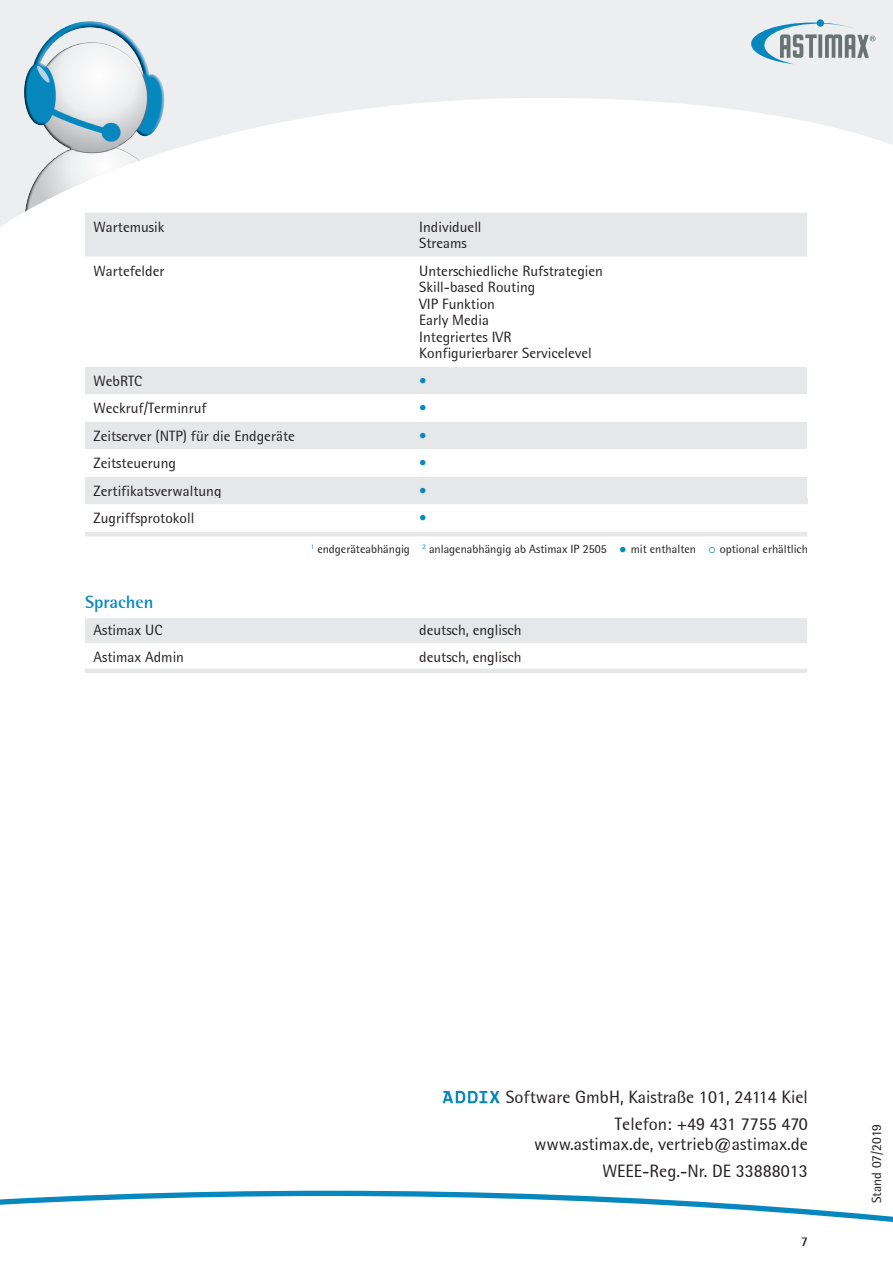
<style>
.page{position:relative;width:893px;height:1263px;background:#fff}
.page>*{position:absolute;margin:0;border:0;box-sizing:border-box;transform-origin:0 0}
.t1{font:18px/26.5px "Rotis Semi Sans";color:#231f20;text-align:right}
.t2{font:700 18px "Rotis Semi Sans";color:#0688be}
.t3{font:15px/16.5px "Rotis Semi Sans";color:#231f20}
.t4{font:15px "Rotis Semi Sans";color:#0688be}
.t5{font:13.5px "Rotis Semi Sans";color:#231f20}
.t6{font:700 13.5px "Rotis Semi Sans";color:#231f20}
.t7{font:12px "Rotis Semi Sans";color:#231f20}
.s1{font-size:15px;color:#0688be}
.s2{color:#0688be}
</style>
<div class="page">
<svg style="left:73px;top:1191px;width:513px;height:5px;fill:#0688be"></svg>
<svg style="left:0;top:1196px;width:893px;height:26px"></svg>
<svg style="left:0;top:0;width:893px;height:227px;fill:#eceeef"></svg>
<img style="left:13px;top:11px;width:159px;height:207px">
<div style="left:817px;top:19px;width:7px;height:8px;background:#0688be;border-radius:50%"></div>
<svg style="left:751px;top:23px;width:124px;height:41px;background:#b3c5cb"></svg>
<div style="left:85px;top:213px;width:722px;height:44px;background:#e6e7e9"></div>
<svg style="left:85px;top:367px;width:722px;height:131px;fill:#e6e7e9"></svg>
<hr style="left:85px;top:532px;width:722px;height:4px;background:#e6e7e9">
<svg style="left:443px;top:1091px;width:57px;height:12px"></svg>
<svg style="left:85px;top:618px;width:722px;height:55px"></svg>
<div style="left:85px;top:498px;width:723px;height:6px;background:#e6e7e9"></div>
<p class="t3" style="left:94px;top:218px;width:72px">Wartemusik</p>
<p class="t3" style="left:419px;top:218px;width:64px">Individuell<br>Streams</p>
<p class="t3" style="left:94px;top:262px;width:72px">Wartefelder</p>
<p class="t3" style="left:419px;top:262px;width:185px">Unterschiedliche Rufstrategien<br>Skill-based Routing<br>VIP Funktion<br>Early Media<br>Integriertes IVR<br>Konfigurierbarer Servicelevel</p>
<p class="t3" style="left:94px;top:372px;width:50px">WebRTC</p>
<p class="t4" style="left:419px;top:372px;width:9px">•</p>
<p class="t3" style="left:94px;top:400px;width:115px">Weckruf/Terminruf</p>
<p class="t4" style="left:419px;top:399px;width:9px">•</p>
<p class="t3" style="left:94px;top:427px;width:203px">Zeitserver (NTP) für die Endgeräte</p>
<p class="t4" style="left:419px;top:427px;width:9px">•</p>
<p class="t3" style="left:94px;top:455px;width:84px">Zeitsteuerung</p>
<p class="t4" style="left:419px;top:454px;width:9px">•</p>
<p class="t3" style="left:94px;top:482px;width:130px">Zertifikatsverwaltung</p>
<p class="t4" style="left:419px;top:482px;width:9px">•</p>
<p class="t3" style="left:94px;top:510px;width:102px">Zugriffsprotokoll</p>
<p class="t4" style="left:419px;top:509px;width:9px">•</p>
<p class="t7" style="left:311px;top:542px;width:499px"><sup>1</sup> endgeräteabhängig <sup>2</sup> anlagenabhängig ab Astimax IP 2505 <span class="s1">•</span> mit enthalten <span class="s2">○</span> optional erhältlich</p>
<p class="t2" style="left:85px;top:591px;width:70px">Sprachen</p>
<p class="t3" style="left:94px;top:622px;width:70px">Astimax UC</p>
<p class="t3" style="left:419px;top:622px;width:104px">deutsch, englisch</p>
<p class="t3" style="left:94px;top:649px;width:92px">Astimax Admin</p>
<p class="t3" style="left:419px;top:649px;width:104px">deutsch, englisch</p>
<p class="t1" style="left:506px;top:1084px;width:304px">Software GmbH, Kaistraße 101, 24114 Kiel<br>Telefon: +49 431 7755 470</p>
<p class="t1" style="left:534px;top:1130px;width:275px">www.astimax.de, vertrieb@astimax.de<br>WEEE-Reg.-Nr. DE 33888013</p>
<p class="t6" style="left:801px;top:1233px;width:9px">7</p>
<p class="t5" style="left:869px;top:1203px;width:81px;rotate:-90deg">Stand 07/2019</p>
</div>
